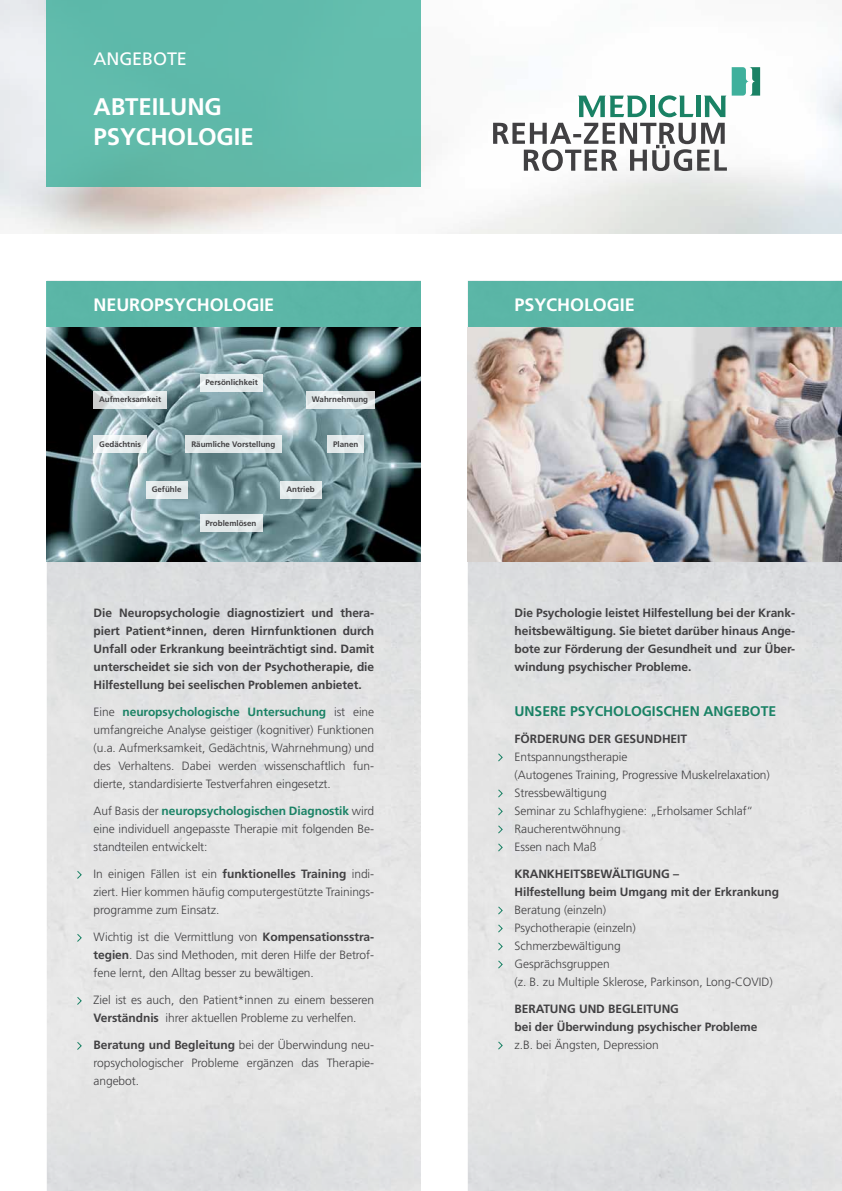
<style>
.page{position:relative;width:842px;height:1191px;background:#fff}
.page>*{position:absolute;margin:0;border:0;box-sizing:border-box;transform-origin:0 0}
.t1{font:700 24px/30px "Frutiger LT Pro";letter-spacing:-.005em;color:#fff}
.t2{font:700 18px "Frutiger LT Pro";letter-spacing:-.005em;color:#fff}
.t3{font:18px "Frutiger LT Std";letter-spacing:-.005em;color:#fff}
.t4{font:700 14px "Frutiger LT Pro";letter-spacing:-.005em;color:#1a8265}
.t5{font:300 12px/18px "Frutiger LT Pro";letter-spacing:-.005em;color:#414042;text-align:justify}
.t6{font:700 12px/18px "Frutiger LT Pro";letter-spacing:-.005em;color:#414042;text-align:justify}
.t7{font:700 8px "Frutiger LT Pro";color:#414042}
.s1{font-weight:700;color:#1a8265}
.s2{font-weight:700}
</style>
<div class="page">
<img style="left:0;top:0;width:842px;height:234px">
<svg style="left:732px;top:67px;width:28px;height:29px"></svg>
<div style="left:650px;top:96px;width:5px;height:21px;background:#1a8265"></div>
<svg style="left:658px;top:95px;width:35px;height:22px"></svg>
<hr style="left:696px;top:96px;width:4px;height:21px;background:#1a8265">
<svg style="left:578px;top:96px;width:68px;height:21px"></svg>
<svg style="left:704px;top:96px;width:22px;height:21px"></svg>
<svg style="left:493px;top:123px;width:234px;height:48px"></svg>
<div style="left:47px;top:0;width:374px;height:187px;background:#61baab"></div>
<img style="left:47px;top:561px;width:374px;height:630px">
<img style="left:468px;top:561px;width:374px;height:630px">
<div style="left:468px;top:281px;width:374px;height:46px;background:#5bb6a7"></div>
<div style="left:47px;top:281px;width:374px;height:46px;background:#5bb6a7"></div>
<img style="left:47px;top:327px;width:374px;height:234px">
<svg style="left:306px;top:391px;width:68px;height:17px"></svg>
<svg style="left:94px;top:391px;width:73px;height:17px"></svg>
<svg style="left:94px;top:436px;width:53px;height:17px"></svg>
<div style="left:327px;top:436px;width:37px;height:17px;background:#e3e9ea"></div>
<div style="left:200px;top:374px;width:62px;height:17px;background:#e8eef0"></div>
<div style="left:186px;top:436px;width:96px;height:17px;background:#e1e8e9"></div>
<div style="left:146px;top:481px;width:41px;height:17px;background:#e3eaeb"></div>
<div style="left:281px;top:481px;width:41px;height:17px;background:#e3e9ea"></div>
<div style="left:200px;top:514px;width:62px;height:17px;background:#e2e8e9"></div>
<svg style="left:77px;top:870px;width:5px;height:9px"></svg>
<svg style="left:77px;top:933px;width:5px;height:9px"></svg>
<svg style="left:77px;top:996px;width:5px;height:9px"></svg>
<svg style="left:77px;top:1041px;width:5px;height:9px"></svg>
<svg style="left:498px;top:753px;width:5px;height:9px"></svg>
<svg style="left:498px;top:789px;width:5px;height:9px"></svg>
<svg style="left:498px;top:807px;width:5px;height:9px"></svg>
<svg style="left:498px;top:825px;width:5px;height:9px"></svg>
<svg style="left:498px;top:843px;width:5px;height:9px"></svg>
<svg style="left:498px;top:906px;width:5px;height:9px"></svg>
<svg style="left:498px;top:924px;width:5px;height:9px"></svg>
<svg style="left:498px;top:942px;width:5px;height:9px"></svg>
<svg style="left:498px;top:960px;width:5px;height:9px"></svg>
<svg style="left:498px;top:1041px;width:5px;height:9px"></svg>
<img style="left:468px;top:327px;width:374px;height:234px">
<h2 class="t3" style="left:94px;top:48px;width:95px">ANGEBOTE</h2>
<h1 class="t1" style="left:94px;top:91px;width:162px">abteilung psychologie</h1>
<h2 class="t2" style="left:94px;top:293px;width:182px">neuropsychologie</h2>
<h2 class="t2" style="left:514px;top:293px;width:122px">psychologie</h2>
<p class="t7" style="left:206px;top:378px;width:54px">Persönlichkeit</p>
<p class="t7" style="left:99px;top:395px;width:64px">Aufmerksamkeit</p>
<p class="t7" style="left:312px;top:395px;width:58px">Wahrnehmung</p>
<p class="t7" style="left:99px;top:439px;width:43px">Gedächtnis</p>
<p class="t7" style="left:333px;top:439px;width:27px">Planen</p>
<p class="t7" style="left:191px;top:439px;width:86px">Räumliche Vorstellung</p>
<p class="t7" style="left:152px;top:485px;width:31px">Gefühle</p>
<p class="t7" style="left:286px;top:485px;width:30px">Antrieb</p>
<p class="t7" style="left:206px;top:518px;width:52px">Problemlösen</p>
<p class="t6" style="left:94px;top:604px;width:282px">Die Neuropsychologie diagnostiziert und thera&shy;piert Patient*innen, deren H irnfunktionen durch Unfall oder Erkrankung beeinträchtigt sind. Damit unterscheidet sie sich von der Psychotherapie, die H ilfestellung bei seelischen Problemen anbietet.</p>
<p class="t5" style="left:94px;top:703px;width:282px">Eine <span class="s1">neuropsychologische Untersuchung</span> ist eine umfangreiche Analyse geistiger (kognitiver) Funktionen (u.a. Aufmerksamkeit, Gedächtnis, Wahrnehmung) und des Verhaltens. Dabei werden wissenschaftlich fun&shy;dierte, standardisierte Testverfahren eingesetzt.</p>
<p class="t5" style="left:94px;top:802px;width:282px">Auf Basis der <span class="s1">neuropsychologischen Diagnostik</span> wird eine individuell angepasste Therapie mit folgenden Be&shy;standteilen entwickelt:</p>
<p class="t5" style="left:94px;top:865px;width:282px">In einigen Fällen ist ein <span class="s2">funktionelles Training</span> indi&shy;ziert. Hier kommen häufig computergestützte Trainings&shy;programme zum Einsatz.</p>
<p class="t5" style="left:94px;top:928px;width:282px">Wichtig ist die Vermittlung von <span class="s2">Kompensationsstra&shy;tegien</span>. Das sind Methoden, mit deren Hilfe der Betrof&shy;fene lernt, den Alltag besser zu bewältigen.</p>
<p class="t5" style="left:94px;top:991px;width:282px">Ziel ist es auch, den Patient*innen zu einem besseren<br><span class="s2">Verständnis</span> ihrer aktuellen Probleme zu verhelfen.</p>
<p class="t5" style="left:94px;top:1036px;width:282px"><span class="s2">Beratung und Begleitung</span> bei der Überwindung neu&shy;ropsychologischer Probleme ergänzen das Therapie&shy;angebot.</p>
<p class="t6" style="left:514px;top:604px;width:282px">Die Psychologie leistet H ilfestellung bei der Krank&shy;heitsbewältigung. Sie bietet darüber hinaus Ange&shy;bote zur Förderung der Gesundheit und zur Über&shy;windung psychischer Probleme.</p>
<p class="t4" style="left:514px;top:703px;width:263px">Unsere psychologischen Angebote</p>
<p class="t6" style="left:514px;top:730px;width:174px">Förderung der Gesundheit</p>
<p class="t5" style="left:514px;top:748px;width:257px;text-align:left">Entspannungstherapie<br>(Autogenes Training, Progressive Muskelrelaxation)<br>Stressbewältigung<br>Seminar zu Schlafhygiene: „Erholsamer Schlaf“<br>Raucherentwöhnung<br>Essen nach Maß</p>
<p class="t6" style="left:514px;top:865px;width:266px">Krankheitsbewältigung –<br>H ilfestellung beim Umgang mit der Erkrankung</p>
<p class="t5" style="left:514px;top:901px;width:260px;text-align:left">Beratung (einzeln)<br>Psychotherapie (einzeln)<br>Schmerzbewältigung<br>Gesprächsgruppen<br>(z. B. zu Multiple Sklerose, Parkinson, Long-Covid)</p>
<p class="t6" style="left:514px;top:1000px;width:244px">Beratung und Begleitung<br>bei der Überwindung psychischer Probleme</p>
<p class="t5" style="left:514px;top:1036px;width:146px">z.B. bei Ängsten, Depression</p>
</div>
